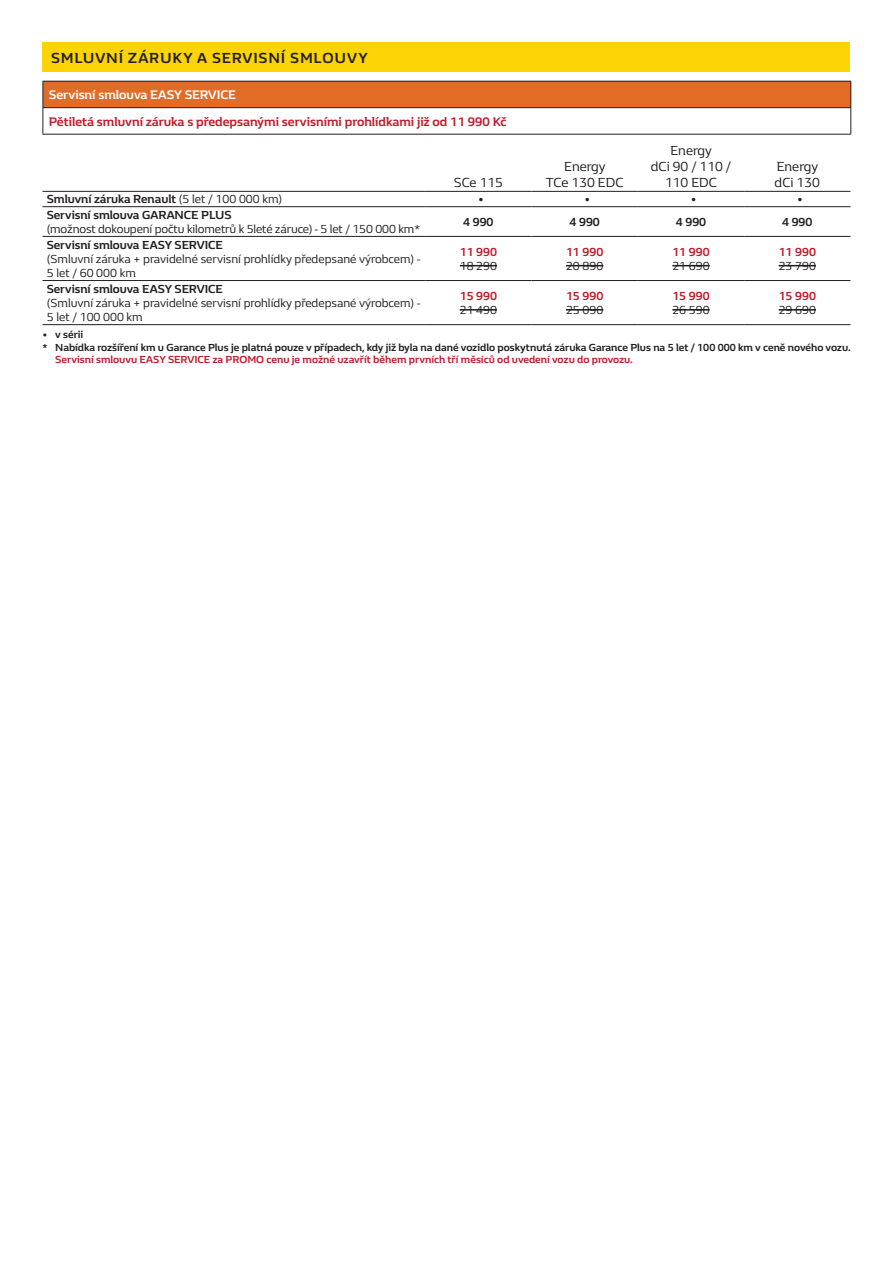
<style>
.page{position:relative;width:893px;height:1263px;background:#fff}
.page>*{position:absolute;margin:0;border:0;box-sizing:border-box;transform-origin:0 0}
.t1{font:700 15px "Renault Life";letter-spacing:.06em;color:#231f20}
.t2{font:13.5px/16.2px "Renault Life";color:#231f20;text-align:center}
.t3{font:700 12.75px "Renault Life";color:#be1d2c}
.t4{font:700 12.75px "Renault Life";color:#fff}
.t5{font:12px/14.4px "Renault Life";color:#231f20}
.t6{font:700 12px "Renault Life";color:#231f20}
.t7{font:700 12px "Renault Life";color:#be1d2c}
.t8{font:700 10.5px/12.6px "Renault Life";color:#231f20}
.t9{font:700 10.5px "Renault Life";color:#be1d2c}
.s1{font-weight:400}
</style>
<div class="page">
<div style="left:43px;top:43px;width:807px;height:29px;background:#fcd406"></div>
<hr style="left:43px;top:191px;width:382px;height:1px;background:#231f20">
<hr style="left:425px;top:206px;width:106px;height:1px;background:#231f20">
<hr style="left:531px;top:206px;width:107px;height:1px;background:#231f20">
<hr style="left:638px;top:206px;width:106px;height:1px;background:#231f20">
<hr style="left:744px;top:206px;width:106px;height:1px;background:#231f20">
<hr style="left:425px;top:236px;width:106px;height:1px;background:#231f20">
<hr style="left:531px;top:236px;width:107px;height:1px;background:#231f20">
<hr style="left:638px;top:236px;width:106px;height:1px;background:#231f20">
<hr style="left:744px;top:236px;width:106px;height:1px;background:#231f20">
<hr style="left:425px;top:280px;width:106px;height:1px;background:#231f20">
<hr style="left:531px;top:280px;width:107px;height:1px;background:#231f20">
<hr style="left:638px;top:280px;width:106px;height:1px;background:#231f20">
<hr style="left:744px;top:280px;width:106px;height:1px;background:#231f20">
<hr style="left:425px;top:324px;width:106px;height:1px;background:#231f20">
<hr style="left:531px;top:324px;width:107px;height:1px;background:#231f20">
<hr style="left:638px;top:324px;width:106px;height:1px;background:#231f20">
<hr style="left:744px;top:324px;width:106px;height:1px;background:#231f20">
<hr style="left:43px;top:206px;width:382px;height:1px;background:#231f20">
<hr style="left:43px;top:236px;width:382px;height:1px;background:#231f20">
<hr style="left:43px;top:280px;width:382px;height:1px;background:#231f20">
<hr style="left:425px;top:191px;width:106px;height:1px;background:#231f20">
<hr style="left:531px;top:191px;width:107px;height:1px;background:#231f20">
<hr style="left:638px;top:191px;width:106px;height:1px;background:#231f20">
<hr style="left:744px;top:191px;width:106px;height:1px;background:#231f20">
<hr style="left:43px;top:324px;width:382px;height:1px;background:#231f20">
<hr style="left:460px;top:265px;width:37px;height:1px;background:#231f20">
<hr style="left:566px;top:265px;width:37px;height:1px;background:#231f20">
<hr style="left:672px;top:265px;width:38px;height:1px;background:#231f20">
<hr style="left:779px;top:265px;width:37px;height:1px;background:#231f20">
<hr style="left:460px;top:309px;width:37px;height:2px;background:#231f20">
<hr style="left:566px;top:309px;width:37px;height:2px;background:#231f20">
<hr style="left:672px;top:309px;width:38px;height:2px;background:#231f20">
<hr style="left:779px;top:309px;width:37px;height:2px;background:#231f20">
<div style="left:43px;top:81px;width:808px;height:27px;background:#e26b25"></div>
<hr style="left:43px;top:81px;width:808px;height:1px;background:#231f20">
<hr style="left:43px;top:107px;width:808px;height:1px;background:#231f20">
<svg style="left:43px;top:82px;width:1px;height:52px"></svg>
<hr style="left:43px;top:134px;width:808px;height:1px;background:#231f20">
<svg style="left:850px;top:82px;width:1px;height:52px"></svg>
<p class="t1" style="left:51px;top:48px;width:274px">SMLUVNÍ ZÁRUKY A SERVISNÍ SMLOU</p>
<p class="t1" style="left:347px;top:48px;width:22px">VY</p>
<p class="t4" style="left:49px;top:86px;width:189px">Servisní smlouva EASY SERVICE</p>
<p class="t3" style="left:49px;top:113px;width:459px">Pětiletá smluvní záruka s předepsanými servisními prohlídkami již od 11 990 Kč</p>
<p class="t2" style="left:454px;top:174px;width:51px">SCe 115</p>
<p class="t2" style="left:546px;top:158px;width:79px">Energy<br>TCe 130 EDC</p>
<p class="t2" style="left:651px;top:142px;width:82px">Energy<br>dCi 90 / 110 /<br>110 EDC</p>
<p class="t2" style="left:775px;top:158px;width:47px;text-align:left">Energy dCi 130</p>
<p class="t6" style="left:47px;top:191px;width:237px">Smluvní záruka Renault <span class="s1">(5 let / 100 000 km)</span></p>
<p class="t6" style="left:478px;top:191px;width:7px">•</p>
<p class="t6" style="left:584px;top:191px;width:7px">•</p>
<p class="t6" style="left:691px;top:191px;width:7px">•</p>
<p class="t6" style="left:797px;top:191px;width:7px">•</p>
<p class="t6" style="left:47px;top:207px;width:186px">Servisní smlouva GARANCE PLU S</p>
<p class="t5" style="left:47px;top:221px;width:375px">(možnost dokoupení počtu kilometrů k 5leté záruce) - 5 let / 150 000 km*</p>
<p class="t6" style="left:463px;top:214px;width:32px">4 990</p>
<p class="t6" style="left:569px;top:214px;width:32px">4 990</p>
<p class="t6" style="left:676px;top:214px;width:32px">4 990</p>
<p class="t6" style="left:782px;top:214px;width:32px">4 990</p>
<p class="t6" style="left:47px;top:236px;width:178px">Servisní smlouva EASY SERVICE</p>
<p class="t5" style="left:47px;top:251px;width:375px">(Smluvní záruka + pravidelné servisní prohlídky předepsané výrobcem) -<br>5 let / 60 000 km</p>
<p class="t7" style="left:460px;top:244px;width:39px">11 990</p>
<p class="t5" style="left:460px;top:258px;width:39px">18 290</p>
<p class="t7" style="left:566px;top:244px;width:39px">11 990</p>
<p class="t5" style="left:566px;top:258px;width:39px">20 890</p>
<p class="t7" style="left:672px;top:244px;width:39px">11 990</p>
<p class="t5" style="left:672px;top:258px;width:39px">21 690</p>
<p class="t7" style="left:779px;top:244px;width:39px">11 990</p>
<p class="t5" style="left:779px;top:258px;width:39px">23 790</p>
<p class="t6" style="left:47px;top:281px;width:178px">Servisní smlouva EASY SERVICE</p>
<p class="t5" style="left:47px;top:295px;width:375px">(Smluvní záruka + pravidelné servisní prohlídky předepsané výrobcem) -<br>5 let / 100 000 km</p>
<p class="t7" style="left:779px;top:288px;width:39px">15 990</p>
<p class="t5" style="left:779px;top:302px;width:39px">29 690</p>
<p class="t8" style="left:43px;top:328px;width:810px">• v sérii<br>* Nabídka rozšíření km u Garance Plus je platná pouze v případech, kdy již byla na dané vozidlo poskytnutá záruka Garance Plus na 5 let / 100 000 km v ceně nového vozu.</p>
<p class="t9" style="left:55px;top:353px;width:579px">Servisní smlouvu EASY SERVICE za PROMO cenu je možné uzavřít během prvních tří měsíců od uvedení vozu do provozu.</p>
<p class="t7" style="left:566px;top:288px;width:39px">15 990</p>
<p class="t5" style="left:566px;top:302px;width:39px">25 090</p>
<p class="t7" style="left:672px;top:288px;width:39px">15 990</p>
<p class="t5" style="left:672px;top:302px;width:39px">26 590</p>
<p class="t7" style="left:460px;top:288px;width:39px">15 990</p>
<p class="t5" style="left:460px;top:302px;width:39px">21 490</p>
</div>
